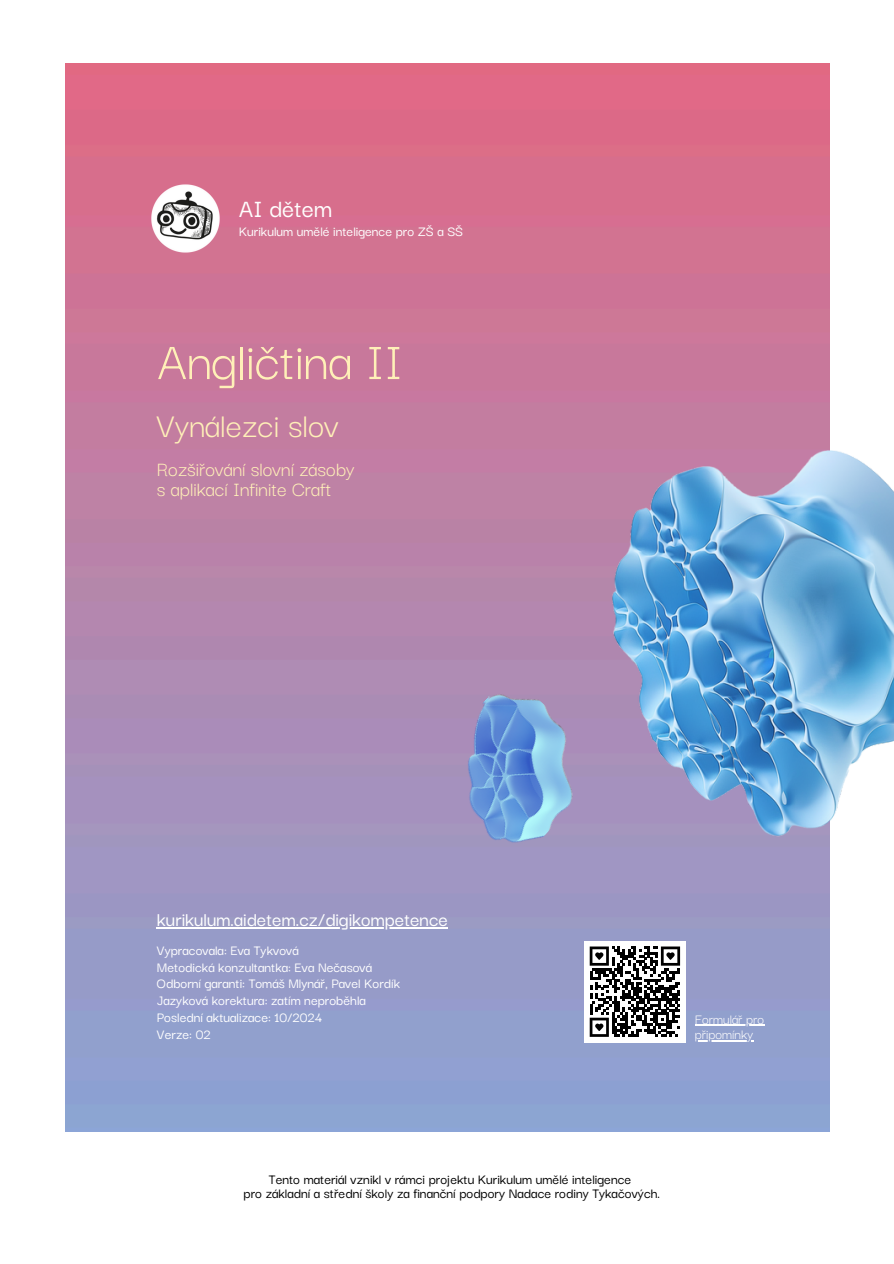
<style>
.page{position:relative;width:894px;height:1264px;background:#fff}
.page>*{position:absolute;margin:0;border:0;box-sizing:border-box;transform-origin:0 0}
.t1{font:57px "Darker Grotesque";color:#fff0b8}
.t2{font:36.45px "Darker Grotesque";color:#fff0b8}
.t3{font:500 27px "Darker Grotesque";color:#fff}
.t4{font:21.75px/19.8px "Darker Grotesque";color:#fff0b8}
.t5{font:500 21px "Darker Grotesque";color:#fff}
.t6{font:500 15px/16.8px "Darker Grotesque";color:#fff}
.t7{font:500 15px/14.7px "Darker Grotesque";color:#000;text-align:center}
.t8{font:15px "Darker Grotesque";color:#fff}
</style>
<div class="page">
<img style="left:65px;top:64px;width:764px;height:1067px">
<div style="left:584px;top:941px;width:101px;height:101px;background:#fff"></div>
<svg style="left:589px;top:946px;width:91px;height:90px"></svg>
<img style="left:612px;top:450px;width:281px;height:386px">
<img style="left:416px;top:673px;width:193px;height:193px">
<hr style="left:157px;top:927px;width:291px;height:1px;background:#fff">
<hr style="left:694px;top:1024px;width:70px;height:1px;background:#fff">
<hr style="left:694px;top:1040px;width:59px;height:1px;background:#fff">
<img style="left:152px;top:184px;width:67px;height:69px">
<p class="t3" style="left:239px;top:188px;width:95px">AI dětem</p>
<p class="t6" style="left:239px;top:222px;width:226px">Kurikulum umělé inteligence pro ZŠ a SŠ</p>
<h6 class="t1" style="left:157px;top:318px;width:247px">Angličtina II</h6>
<h1 class="t2" style="left:157px;top:398px;width:183px">Vynálezci slov</h1>
<h2 class="t4" style="left:157px;top:458px;width:199px">Rozšiřování slovní zásoby s aplikací Infinite Craft</h2>
<h5 class="t5" style="left:157px;top:903px;width:292px">kurikulum.aidetem.cz/digikompetence</h5>
<p class="t6" style="left:157px;top:940px;width:245px">Vypracovala: Eva Tykvová<br>Metodická konzultantka: Eva Nečasová<br>Odborní garanti: Tomáš Mlynář, Pavel Kordík<br>Jazyková korektura: zatím neproběhla<br>Poslední aktualizace: 10/2024<br>Verze: 02</p>
<h6 class="t8" style="left:694px;top:1007px;width:71px">Formulář pro</h6>
<p class="t8" style="left:694px;top:1023px;width:60px">připomínky</p>
<h4 class="t7" style="left:243px;top:1170px;width:418px">Tento materiál vznikl v rámci projektu Kurikulum umělé inteligence<br>pro základní a střední školy za finanční podpory Nadace rodiny Tykačových.</h4>
</div>
